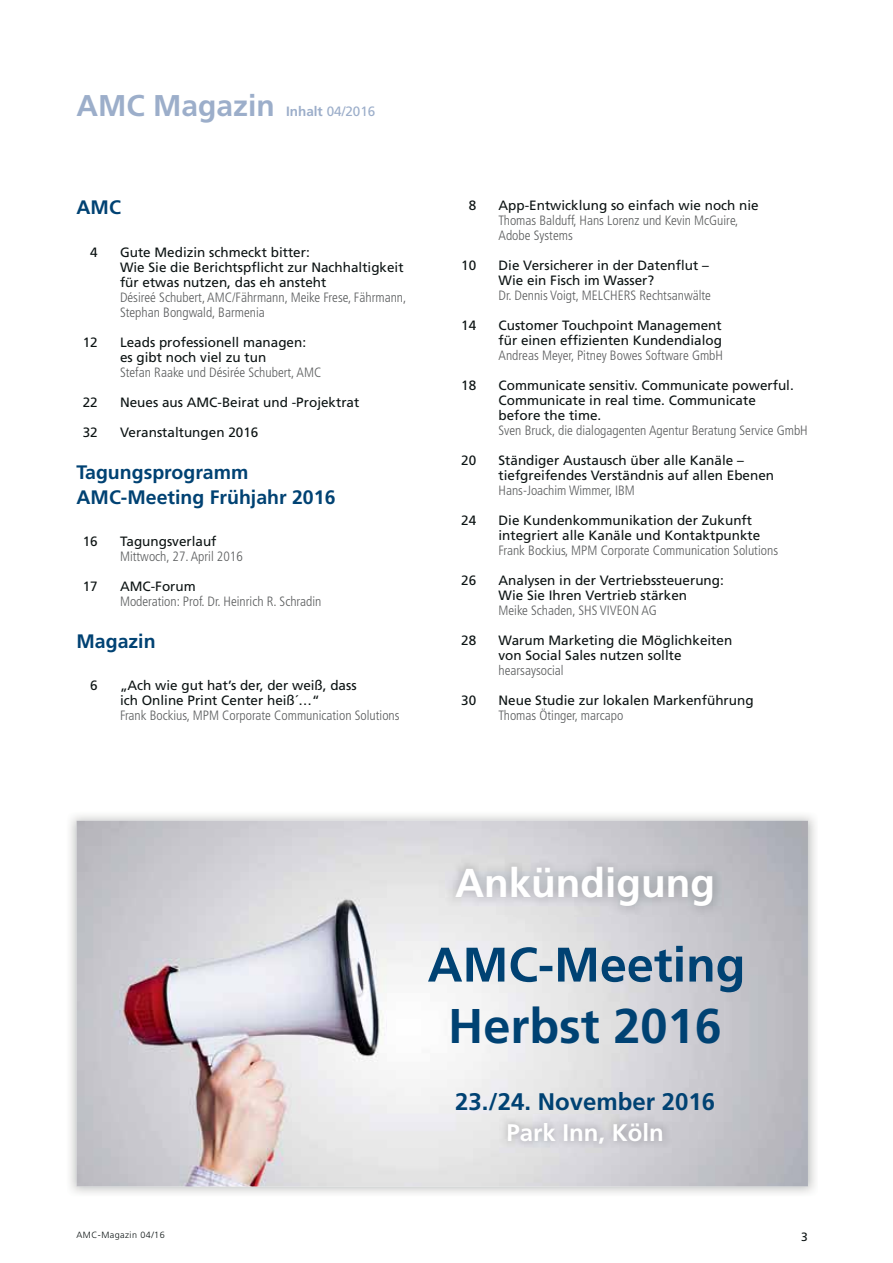
<style>
.page{position:relative;width:893px;height:1263px;background:#fff}
.page>*{position:absolute;margin:0;border:0;box-sizing:border-box;transform-origin:0 0}
.t1{font:700 48.75px "Frutiger LT";color:#004273}
.t2{font:700 40.35px "Frutiger LT";color:#fff}
.t3{font:700 30px "Frutiger LT";color:#9caeca}
.t4{font:700 24px "Frutiger LT";color:#004273}
.t5{font:700 24px "Frutiger LT";color:#fff}
.t6{font:700 19.5px/25.5px "Frutiger LT";color:#004273}
.t7{font:13.5px/15px "Frutiger";color:#0c1313}
.t8{font:300 condensed 13.5px/15px "Frutiger LT";color:#5b5d5e}
.t9{font:13.5px "Frutiger";color:#9caeca}
.t10{font:12px "Frutiger";color:#0c1313}
.t11{font:300 9px "Frutiger LT";letter-spacing:.05em;color:#0c1313}
.s1{font-family:"Frutiger LT";font-weight:700}
</style>
<div class="page">
<img style="left:77px;top:821px;width:731px;height:365px">
<img style="left:445px;top:855px;width:278px;height:61px">
<svg style="left:428px;top:946px;width:314px;height:46px;background:#96abbd"></svg>
<img style="left:499px;top:1114px;width:172px;height:38px">
<h3 class="t3" style="left:77px;top:91px;width:200px">AMC Magazin</h3>
<p class="t9" style="left:286px;top:106px;width:91px"><span class="s1">Inhalt</span> 04/2016</p>
<h3 class="t6" style="left:77px;top:196px;width:46px">AMC</h3>
<p class="t7" style="left:90px;top:245px;width:9px">4</p>
<p class="t7" style="left:120px;top:245px;width:285px">Gute Medizin schmeckt bitter:<br>Wie Sie die Berichtspflicht zur Nachhaltigkeit für etwas nutzen, das eh ansteht</p>
<p class="t8" style="left:120px;top:290px;width:288px">Désireé Schubert, AMC/Fährmann, Meike Frese, Fährmann,<br>Stephan Bongwald, Barmenia</p>
<p class="t7" style="left:83px;top:335px;width:17px">12</p>
<p class="t7" style="left:120px;top:335px;width:188px">Leads professionell managen: es gibt noch viel zu tun</p>
<p class="t8" style="left:120px;top:365px;width:203px">Stefan Raake und Désirée Schubert, AMC</p>
<p class="t7" style="left:83px;top:395px;width:17px">22</p>
<p class="t7" style="left:120px;top:395px;width:241px">Neues aus AMC-Beirat und -Projektrat</p>
<p class="t7" style="left:83px;top:425px;width:17px">32</p>
<p class="t7" style="left:120px;top:425px;width:140px">Veranstaltungen 2016</p>
<h3 class="t6" style="left:77px;top:460px;width:260px">Tagungsprogramm<br>AMC-Meeting Frühjahr 2016</h3>
<p class="t7" style="left:83px;top:535px;width:17px">16</p>
<p class="t7" style="left:120px;top:535px;width:98px">Tagungsverlauf</p>
<p class="t8" style="left:120px;top:550px;width:124px">Mittwoch, 27. April 2016</p>
<p class="t7" style="left:83px;top:580px;width:17px">17</p>
<p class="t7" style="left:120px;top:580px;width:77px">AMC-Forum</p>
<p class="t8" style="left:120px;top:595px;width:203px">Moderation: Prof. Dr. Heinrich R. Schradin</p>
<h3 class="t6" style="left:77px;top:629px;width:81px">Magazin</h3>
<p class="t7" style="left:90px;top:679px;width:9px">6</p>
<p class="t7" style="left:120px;top:679px;width:238px">„Ach wie gut hat’s der, der weiß, dass ich Online Print Center heiß´…“</p>
<p class="t8" style="left:120px;top:709px;width:281px">Frank Bockius, MPM Corporate Communication Solutions</p>
<p class="t7" style="left:469px;top:199px;width:9px">8</p>
<p class="t7" style="left:498px;top:199px;width:262px">App-Entwicklung so einfach wie noch nie</p>
<p class="t8" style="left:498px;top:214px;width:242px">Thomas Balduff, Hans Lorenz und Kevin McGuire,<br>Adobe Systems</p>
<p class="t7" style="left:461px;top:259px;width:17px">10</p>
<p class="t7" style="left:498px;top:259px;width:212px">Die Versicherer in der Datenflut –<br>Wie ein Fisch im Wasser?</p>
<p class="t8" style="left:498px;top:289px;width:214px">Dr. Dennis Voigt, MELCHERS Rechtsanwälte</p>
<p class="t7" style="left:461px;top:319px;width:17px">14</p>
<p class="t7" style="left:498px;top:319px;width:225px">Customer Touchpoint Management für einen effizienten Kundendialog</p>
<p class="t8" style="left:498px;top:349px;width:226px">Andreas Meyer, Pitney Bowes Software GmbH</p>
<p class="t7" style="left:461px;top:379px;width:17px">18</p>
<p class="t7" style="left:498px;top:379px;width:297px">Communicate sensitiv. Communicate powerful.<br>Communicate in real time. Communicate before the time.</p>
<p class="t8" style="left:498px;top:424px;width:311px">Sven Bruck, die dialogagenten Agentur Beratung Service GmbH</p>
<p class="t7" style="left:461px;top:454px;width:17px">20</p>
<p class="t7" style="left:498px;top:454px;width:277px">Ständiger Austausch über alle Kanäle – tiefgreifendes Verständnis auf allen Ebenen</p>
<p class="t8" style="left:498px;top:484px;width:138px">Hans-Joachim Wimmer, IBM</p>
<p class="t7" style="left:461px;top:514px;width:17px">24</p>
<p class="t7" style="left:498px;top:514px;width:263px">Die Kundenkommunikation der Zukunft integriert alle Kanäle und Kontaktpunkte</p>
<p class="t8" style="left:498px;top:544px;width:281px">Frank Bockius, MPM Corporate Communication Solutions</p>
<p class="t7" style="left:461px;top:574px;width:17px">26</p>
<p class="t7" style="left:498px;top:574px;width:227px">Analysen in der Vertriebssteuerung:<br>Wie Sie Ihren Vertrieb stärken</p>
<p class="t8" style="left:498px;top:604px;width:160px">Meike Schaden, SHS VIVEON AG</p>
<p class="t7" style="left:461px;top:634px;width:17px">28</p>
<p class="t7" style="left:498px;top:634px;width:235px">Warum Marketing die Möglichkeiten von Social Sales nutzen sollte</p>
<p class="t8" style="left:498px;top:664px;width:67px">hearsaysocial</p>
<p class="t7" style="left:461px;top:694px;width:17px">30</p>
<p class="t7" style="left:498px;top:694px;width:257px">Neue Studie zur lokalen Markenführung</p>
<p class="t8" style="left:498px;top:709px;width:126px">Thomas Ötinger, marcapo</p>
<h2 class="t2" style="left:455px;top:863px;width:262px">Ankündigung</h2>
<h1 class="t1" style="left:448px;top:1002px;width:275px">Herbst 2016</h1>
<h3 class="t4" style="left:455px;top:1090px;width:262px">23./24. November 2016</h3>
<h3 class="t5" style="left:506px;top:1121px;width:159px">Park Inn, Köln</h3>
<p class="t11" style="left:77px;top:1231px;width:90px">AMC-Magazin 04/16</p>
<p class="t10" style="left:801px;top:1232px;width:8px">3</p>
</div>
